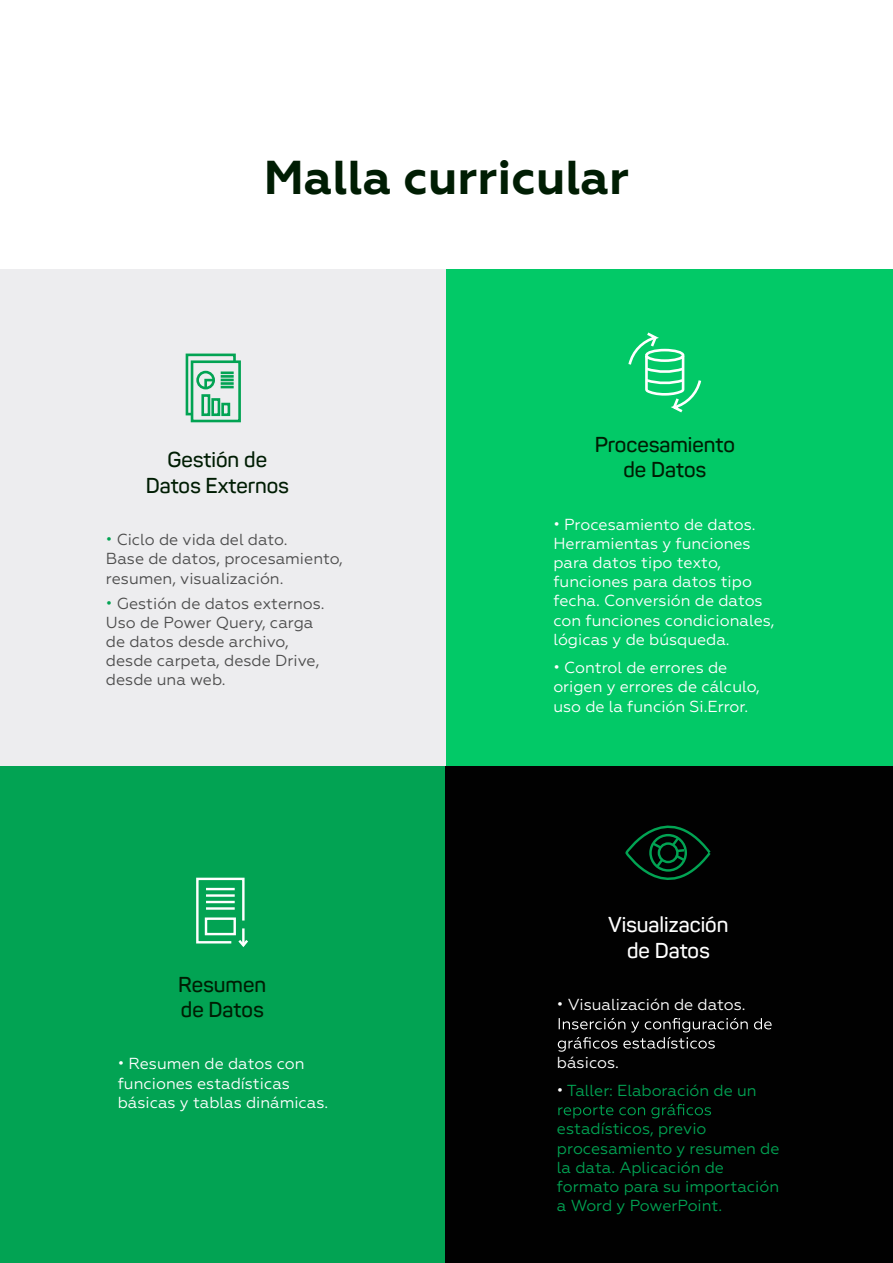
<style>
.page{position:relative;width:893px;height:1263px;background:#fff}
.page>*{position:absolute;margin:0;border:0;box-sizing:border-box;transform-origin:0 0}
.t1{font:700 47.55px "Geometria";color:#001d03}
.t2{font:600 21.3px/25.5px "Panton";color:#001d03;text-align:center}
.t3{font:600 21.3px/25.5px "Panton";color:#fff;text-align:center}
.t4{font:15.9px/19.2px "Geometria";color:#fff}
.t5{font:15.9px/19.2px "Geometria";color:#4d4d4d}
.t6{font:15.9px/19.2px "Geometria";color:#02a353}
.s1{color:#02a353}
.s2{color:#fff}
</style>
<div class="page">
<div style="left:1px;top:269px;width:445px;height:497px;background:#ededef"></div>
<div style="left:0;top:766px;width:446px;height:497px;background:#02a353"></div>
<div style="left:446px;top:269px;width:446px;height:497px;background:#02c967"></div>
<div style="left:446px;top:766px;width:447px;height:497px;background:#010101"></div>
<svg style="left:558px;top:1018px;width:214px;height:34px"></svg>
<svg style="left:558px;top:1104px;width:153px;height:14px"></svg>
<svg style="left:628px;top:332px;width:74px;height:81px"></svg>
<svg style="left:625px;top:825px;width:86px;height:55px"></svg>
<svg style="left:196px;top:877px;width:52px;height:70px"></svg>
<div style="left:205px;top:917px;width:31px;height:18px;border:2px solid #fff"></div>
<hr style="left:206px;top:907px;width:29px;height:3px;background:#fff">
<hr style="left:206px;top:901px;width:29px;height:2px;background:#fff">
<hr style="left:206px;top:894px;width:29px;height:3px;background:#fff">
<hr style="left:206px;top:888px;width:29px;height:2px;background:#fff">
<div style="left:191px;top:360px;width:50px;height:62px;border:3px solid #02a353"></div>
<svg style="left:185px;top:353px;width:52px;height:64px"></svg>
<h1 class="t1" style="left:264px;top:149px;width:367px">Malla curricular</h1>
<h2 class="t2" style="left:146px;top:447px;width:145px">Gestión de<br>Datos Externos</h2>
<p class="t5" style="left:106px;top:530px;width:239px"><span class="s1">•</span> Ciclo de vida del dato.<br>Base de datos, procesamiento, resumen, visualización.</p>
<p class="t5" style="left:106px;top:594px;width:220px"><span class="s1">•</span> Gestión de datos externos.<br>Uso de Power Query, carga de datos desde archivo, desde carpeta, desde Drive, desde una web.</p>
<h2 class="t2" style="left:178px;top:971px;width:89px;text-align:left">Resumen de Datos</h2>
<p class="t4" style="left:118px;top:1054px;width:212px">• Resumen de datos con funciones estadísticas básicas y tablas dinámicas.</p>
<h2 class="t2" style="left:595px;top:432px;width:142px">Procesamiento de Datos</h2>
<p class="t4" style="left:553px;top:515px;width:223px">• Procesamiento de datos.<br>Herramientas y funciones para datos tipo texto, funciones para datos tipo fecha. Conversión de datos con funciones condicionales, lógicas y de búsqueda.</p>
<p class="t4" style="left:553px;top:658px;width:208px">• Control de errores de origen y errores de cálculo, uso de la función Si.Error.</p>
<h2 class="t3" style="left:608px;top:912px;width:122px">Visualización de Datos</h2>
<p class="t4" style="left:557px;top:995px;width:190px">• Visualización de datos.</p>
<p class="t4" style="left:557px;top:1052px;width:64px">básicos.</p>
<p class="t6" style="left:557px;top:1081px;width:201px"><span class="s2">•</span> Taller: Elaboración de un</p>
<p class="t6" style="left:557px;top:1119px;width:224px">estadísticos, previo procesamiento y resumen de la data. Aplicación de formato para su importación a Word y PowerPoint.</p>
</div>
